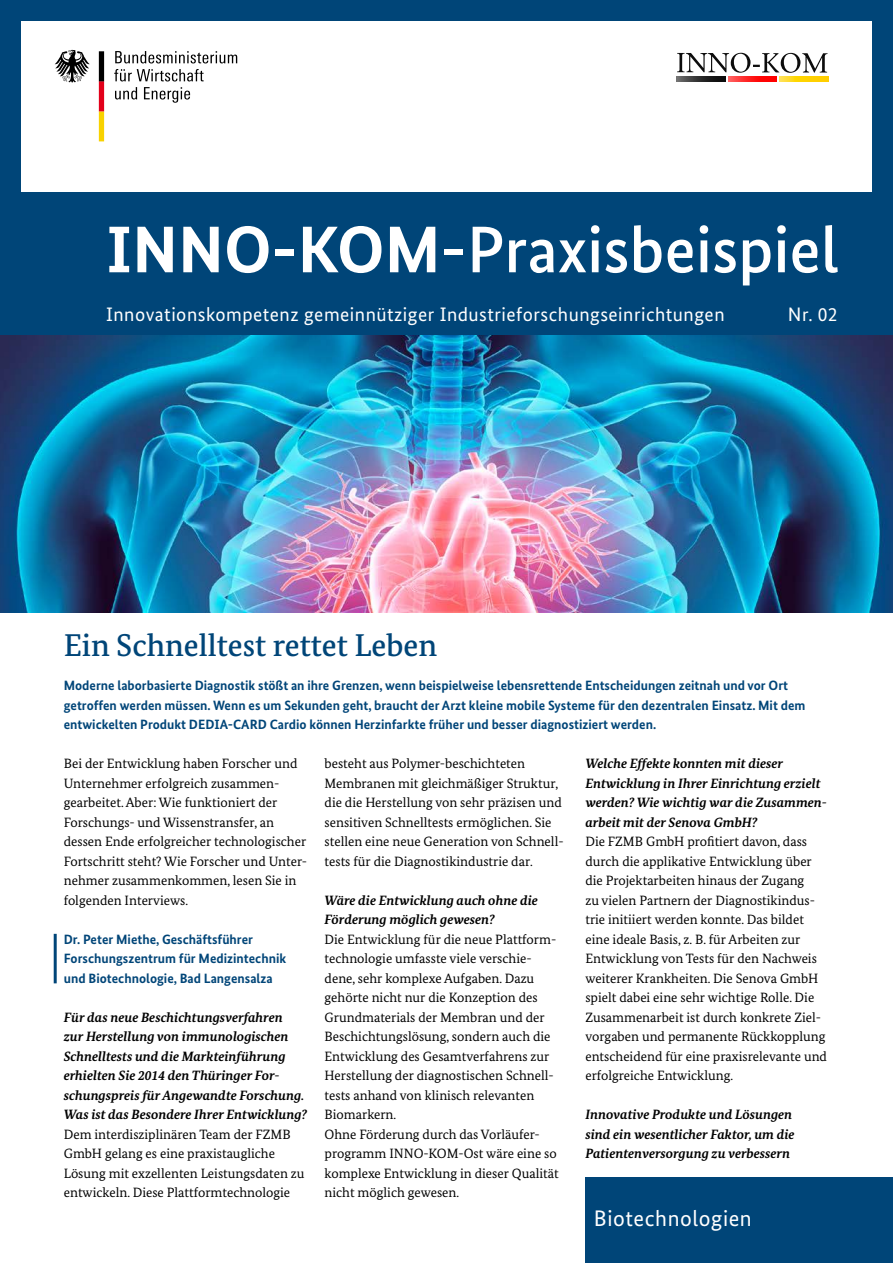
<style>
.page{position:relative;width:893px;height:1263px;background:#fff}
.page>*{position:absolute;margin:0;border:0;box-sizing:border-box;transform-origin:0 0}
.Titel_H1{font:500 66px "Bundes Sans";color:#fff}
.Headline_H2{font:500 31.5px "Bundes Serif";color:#004578}
.Projektform_Technologie{font:22.5px "Bundes Sans";letter-spacing:.025em;color:#fff}
.Untertitel_P{font:19.5px "Bundes Sans";letter-spacing:.025em;color:#fff}
.Copytext_P{font:13.5px/19.5px "Bundes Serif";color:#000}
.Copytext_P-2{font:italic 700 13.5px/19.5px "Bundes Serif";color:#000}
.Vorspann_P{font:700 13.5px/19.5px "Bundes Sans";color:#004578}
.Headline_H3{font:700 13.5px/19.5px "Bundes Sans";color:#004578}
.s1{font-weight:700}
</style>
<div class="page">
<div style="left:0;top:0;width:893px;height:336px;background:#004578"></div>
<div style="left:21px;top:21px;width:851px;height:170px;background:#fff"></div>
<svg style="left:55px;top:50px;width:35px;height:33px"></svg>
<svg style="left:99px;top:51px;width:5px;height:90px"></svg>
<svg style="left:115px;top:51px;width:122px;height:12px"></svg>
<svg style="left:114px;top:69px;width:90px;height:34px"></svg>
<svg style="left:677px;top:77px;width:48px;height:4px"></svg>
<svg style="left:728px;top:77px;width:49px;height:4px"></svg>
<svg style="left:779px;top:77px;width:49px;height:4px"></svg>
<svg style="left:677px;top:53px;width:150px;height:20px"></svg>
<img style="left:0;top:336px;width:893px;height:276px">
<div style="left:585px;top:1178px;width:308px;height:85px;background:#004578"></div>
<hr style="left:54px;top:934px;width:3px;height:49px;background:#004578">
<h1 class="Titel_H1" style="left:106px;top:209px;width:734px"><span class="s1">INNO-KOM</span>-Praxisbeispiel</h1>
<p class="Untertitel_P" style="left:106px;top:303px;width:620px">Innovationskompetenz gemeinnütziger Industrieforschungseinrichtungen</p>
<p class="Untertitel_P" style="left:788px;top:303px;width:51px">Nr. 02</p>
<h2 class="Headline_H2" style="left:64px;top:626px;width:375px">Ein Schnelltest rettet Leben</h2>
<p class="Vorspann_P" style="left:64px;top:676px;width:743px">Moderne laborbasierte Diagnostik stößt an ihre Grenzen, wenn beispielweise lebensrettende Entscheidungen zeitnah und vor Ort getroffen werden müssen. Wenn es um Sekunden geht, braucht der Arzt kleine mobile Systeme für den dezentralen Einsatz. Mit dem entwickelten Produkt DEDIA-CARD Cardio können Herzinfarkte früher und besser diagnostiziert werden.</p>
<p class="Copytext_P" style="left:64px;top:754px;width:245px">Bei der Entwicklung haben Forscher und Unternehmer erfolgreich zusammen&shy;gearbeitet. Aber: Wie funktioniert der Forschungs- und Wissenstransfer, an dessen Ende erfolgreicher technologischer Fortschritt steht? Wie Forscher und Unter&shy;nehmer zusammenkommen, lesen Sie in folgenden Interviews.</p>
<h3 class="Headline_H3" style="left:64px;top:929px;width:224px">Dr. Peter Miethe, Geschäftsführer<br>Forschungszentrum für Medizintechnik und Biotechnologie, Bad Langensalza</h3>
<p class="Copytext_P-2" style="left:64px;top:1007px;width:245px">Für das neue Beschichtungsverfahren<br>zur Herstellung von immunologischen Schnelltests und die Markteinführung erhielten Sie 2014 den Thüringer For&shy;schungspreis für Angewandte Forschung.<br>Was ist das Besondere Ihrer Entwicklung?</p>
<p class="Copytext_P" style="left:64px;top:1124px;width:242px">Dem interdisziplinären Team der FZMB GmbH gelang es eine praxistaugliche Lösung mit exzellenten Leistungsdaten zu entwickeln. Diese Plattformtechnologie</p>
<p class="Copytext_P-2" style="left:585px;top:754px;width:243px">Welche Effekte konnten mit dieser Entwicklung in Ihrer Einrichtung erzielt werden? Wie wichtig war die Zusammen&shy;arbeit mit der Senova GmbH?</p>
<p class="Copytext_P" style="left:585px;top:832px;width:243px">Die FZMB GmbH profitiert davon, dass durch die applikative Entwicklung über die Projektarbeiten hinaus der Zugang<br>zu vielen Partnern der Diagnostikindus&shy;trie initiiert werden konnte. Das bildet eine ideale Basis, z. B. für Arbeiten zur Entwicklung von Tests für den Nachweis weiterer Krankheiten. Die Senova GmbH spielt dabei eine sehr wichtige Rolle. Die Zusammenarbeit ist durch konkrete Ziel&shy;vorgaben und permanente Rückkopplung entscheidend für eine praxisrelevante und erfolgreiche Entwicklung.</p>
<p class="Copytext_P-2" style="left:585px;top:1105px;width:211px">Innovative Produkte und Lösungen sind ein wesentlicher Faktor, um die<br>Patientenversorgung zu verbessern</p>
<p class="Copytext_P" style="left:325px;top:754px;width:241px">besteht aus Polymer-beschichteten Membranen mit gleichmäßiger Struktur, die die Herstellung von sehr präzisen und sensitiven Schnelltests ermöglichen. Sie stellen eine neue Generation von Schnell&shy;tests für die Diagnostikindustrie dar.</p>
<p class="Copytext_P-2" style="left:325px;top:890px;width:215px">Wäre die Entwicklung auch ohne die<br>Förderung möglich gewesen?</p>
<p class="Copytext_P" style="left:325px;top:929px;width:236px">Die Entwicklung für die neue Plattform&shy;technologie umfasste viele verschie&shy;dene, sehr komplexe Aufgaben. Dazu gehörte nicht nur die Konzeption des Grundmaterials der Membran und der Beschichtungslösung, sondern auch die Entwicklung des Gesamtverfahrens zur Herstellung der diagnostischen Schnell&shy;tests anhand von klinisch relevanten Biomarkern.<br>Ohne Förderung durch das Vorläufer&shy;programm INNO-KOM-Ost wäre eine so komplexe Entwicklung in dieser Qualität nicht möglich gewesen.</p>
<p class="Projektform_Technologie" style="left:594px;top:1204px;width:159px">Biotechnologien</p>
</div>
